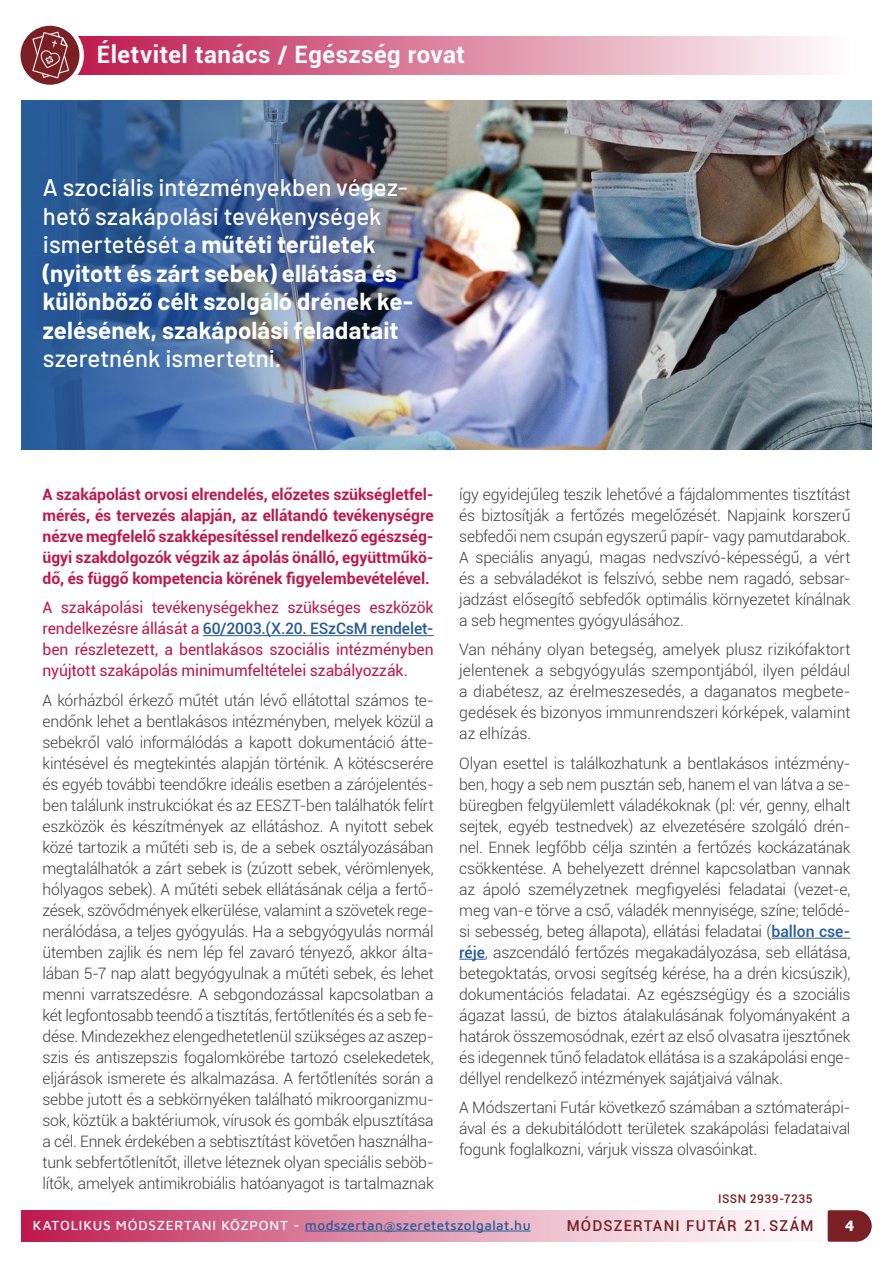
<style>
.page{position:relative;width:893px;height:1263px;background:#fff}
.page>*{position:absolute;margin:0;border:0;box-sizing:border-box;transform-origin:0 0}
.t1{font:700 24px/28.5px "Barlow";letter-spacing:.005em;color:#fff}
.t2{font:700 24px "Roboto";letter-spacing:.02em;color:#fff}
.t3{font:500 24px "Barlow";color:#fff}
.t4{font:300 15.75px/21px "Roboto";letter-spacing:-.015em;color:#3c3c3b;text-align:justify}
.t5{font:700 15.75px/21px "Roboto";letter-spacing:-.005em;color:#be184d;text-align:justify}
.t6{font:15.75px/21px "Roboto";letter-spacing:-.01em;color:#be184d;text-align:justify}
.t7{font:700 15.75px "Maven Pro";color:#fff}
.t8{font:500 15px "Roboto";letter-spacing:.08em;color:#7a1f23}
.t9{font:500 13.5px "Maven Pro";letter-spacing:.035em;color:#275b9b}
.t10{font:500 12px "Roboto";letter-spacing:.04em;color:#7a1f23}
.s1{font-weight:500}
.s2{font-weight:500;color:#275b9b}
.s3{color:#fff}
</style>
<div class="page">
<div style="left:21px;top:1210px;width:837px;height:32px;background:linear-gradient(to right,#bf2356,#fff)"></div>
<hr style="left:305px;top:1231px;width:226px;height:1px;background:#275b9b">
<svg style="left:828px;top:1210px;width:44px;height:32px"></svg>
<div style="left:68px;top:36px;width:782px;height:39px;background:linear-gradient(to right,#bd174c,#fefcfd)"></div>
<svg style="left:20px;top:25px;width:66px;height:60px"></svg>
<img style="left:446px;top:101px;width:426px;height:349px">
<hr style="left:203px;top:635px;width:231px;height:1px;background:#275b9b">
<hr style="left:771px;top:938px;width:79px;height:1px;background:#275b9b">
<svg style="left:459px;top:959px;width:26px;height:1px"></svg>
<img style="left:21px;top:101px;width:425px;height:349px">
<h1 class="t2" style="left:97px;top:37px;width:369px">Életvitel tanács / Egészség rovat</h1>
<h1 class="t1" style="left:43px;top:172px;width:371px"><span class="s1">A szociális intézményekben végez&shy;hető szakápolási tevékenységek ismertetését a</span> műtéti területek (nyitott és zárt sebek) ellátása és különböző célt szolgáló drének ke&shy;zelésének, szakápolási feladatait</h1>
<h1 class="t3" style="left:43px;top:341px;width:240px">szeretnénk ismertetni.</h1>
<p class="t5" style="left:43px;top:483px;width:393px">A szakápolást orvosi elrendelés, előzetes szükségletfel&shy;mérés, és tervezés alapján, az ellátandó tevékenységre nézve megfelelő szakképesítéssel rendelkező egészség&shy;ügyi szakdolgozók végzik az ápolás önálló, együttműkö&shy;dő, és függő kompetencia körének figyelembevételével.</p>
<p class="t6" style="left:43px;top:597px;width:393px">A szakápolási tevékenységekhez szükséges eszközök rendelkezésre állását a <span class="s2">60/2003.(X.20. ESzCsM rendelet&shy;</span>ben részletezett, a bentlakásos szociális intézményben nyújtott szakápolás minimumfeltételei szabályozzák.</p>
<p class="t4" style="left:43px;top:689px;width:393px">A kórházból érkező műtét után lévő ellátottal számos te&shy;endőnk lehet a bentlakásos intézményben, melyek közül a sebekről való informálódás a kapott dokumentáció átte&shy;kintésével és megtekintés alapján történik. A kötéscserére és egyéb további teendőkre ideális esetben a zárójelentés&shy;ben találunk instrukciókat és az EESZT-ben találhatók felírt eszközök és készítmények az ellátáshoz. A nyitott sebek közé tartozik a műtéti seb is, de a sebek osztályozásában megtalálhatók a zárt sebek is (zúzott sebek, vérömlenyek, hólyagos sebek). A műtéti sebek ellátásának célja a fertő&shy;zések, szövődmények elkerülése, valamint a szövetek rege&shy;nerálódása, a teljes gyógyulás. Ha a sebgyógyulás normál ütemben zajlik és nem lép fel zavaró tényező, akkor álta&shy;lában 5-7 nap alatt begyógyulnak a műtéti sebek, és lehet menni varratszedésre. A sebgondozással kapcsolatban a két legfontosabb teendő a tisztítás, fertőtlenítés és a seb fe&shy;dése. Mindezekhez elengedhetetlenül szükséges az aszep&shy;szis és antiszepszis fogalomkörébe tartozó cselekedetek, eljárások ismerete és alkalmazása. A fertőtlenítés során a sebbe jutott és a sebkörnyéken található mikroorganizmu&shy;sok, köztük a baktériumok, vírusok és gombák elpusztítása a cél. Ennek érdekében a sebtisztítást követően használha&shy;tunk sebfertőtlenítőt, illetve léteznek olyan speciális seböb&shy;lítők, amelyek antimikrobiális hatóanyagot is tartalmaznak</p>
<p class="t4" style="left:459px;top:483px;width:393px">így egyidejűleg teszik lehetővé a fájdalommentes tisztítást és biztosítják a fertőzés megelőzését. Napjaink korszerű sebfedői nem csupán egyszerű papír- vagy pamutdarabok.<br>A speciális anyagú, magas nedvszívó-képességű, a vért és a sebváladékot is felszívó, sebbe nem ragadó, sebsar&shy;jadzást elősegítő sebfedők optimális környezetet kínálnak a seb hegmentes gyógyulásához.</p>
<p class="t4" style="left:459px;top:639px;width:393px">Van néhány olyan betegség, amelyek plusz rizikófaktort jelentenek a sebgyógyulás szempontjából, ilyen például a diabétesz, az érelmeszesedés, a daganatos megbete&shy;gedések és bizonyos immunrendszeri kórképek, valamint az elhízás.</p>
<p class="t4" style="left:459px;top:752px;width:393px">Olyan esettel is találkozhatunk a bentlakásos intézmény&shy;ben, hogy a seb nem pusztán seb, hanem el van látva a se&shy;büregben felgyülemlett váladékoknak (pl: vér, genny, elhalt sejtek, egyéb testnedvek) az elvezetésére szolgáló drén&shy;nel. Ennek legfőbb célja szintén a fertőzés kockázatának csökkentése. A behelyezett drénnel kapcsolatban vannak az ápoló személyzetnek megfigyelési feladatai (vezet-e, meg van-e törve a cső, váladék mennyisége, színe; telődé&shy;si sebesség, beteg állapota), ellátási feladatai (<span class="s2">ballon cse&shy;réje</span>, aszcendáló fertőzés megakadályozása, seb ellátása, betegoktatás, orvosi segítség kérése, ha a drén kicsúszik), dokumentációs feladatai. Az egészségügy és a szociális ágazat lassú, de biztos átalakulásának folyományaként a határok összemosódnak, ezért az első olvasatra ijesztőnek és idegennek tűnő feladatok ellátása is a szakápolási enge&shy;déllyel rendelkező intézmények sajátjaivá válnak.</p>
<p class="t4" style="left:459px;top:1097px;width:393px">A Módszertani Futár következő számában a sztómaterápi&shy;ával és a dekubitálódott területek szakápolási feladataival fogunk foglalkozni, várjuk vissza olvasóinkat.</p>
<p class="t10" style="left:718px;top:1190px;width:96px">ISSN 2939-7235</p>
<p class="t9" style="left:33px;top:1216px;width:499px"><span class="s3">KATOLIKUS MÓDSZERTANI KÖZPONT -</span> modszertan@szeretetszolgalat.hu</p>
<p class="t8" style="left:567px;top:1215px;width:248px">MÓDSZERTANI FUTÁR 21. SZÁM</p>
<p class="t7" style="left:845px;top:1214px;width:11px">4</p>
</div>
